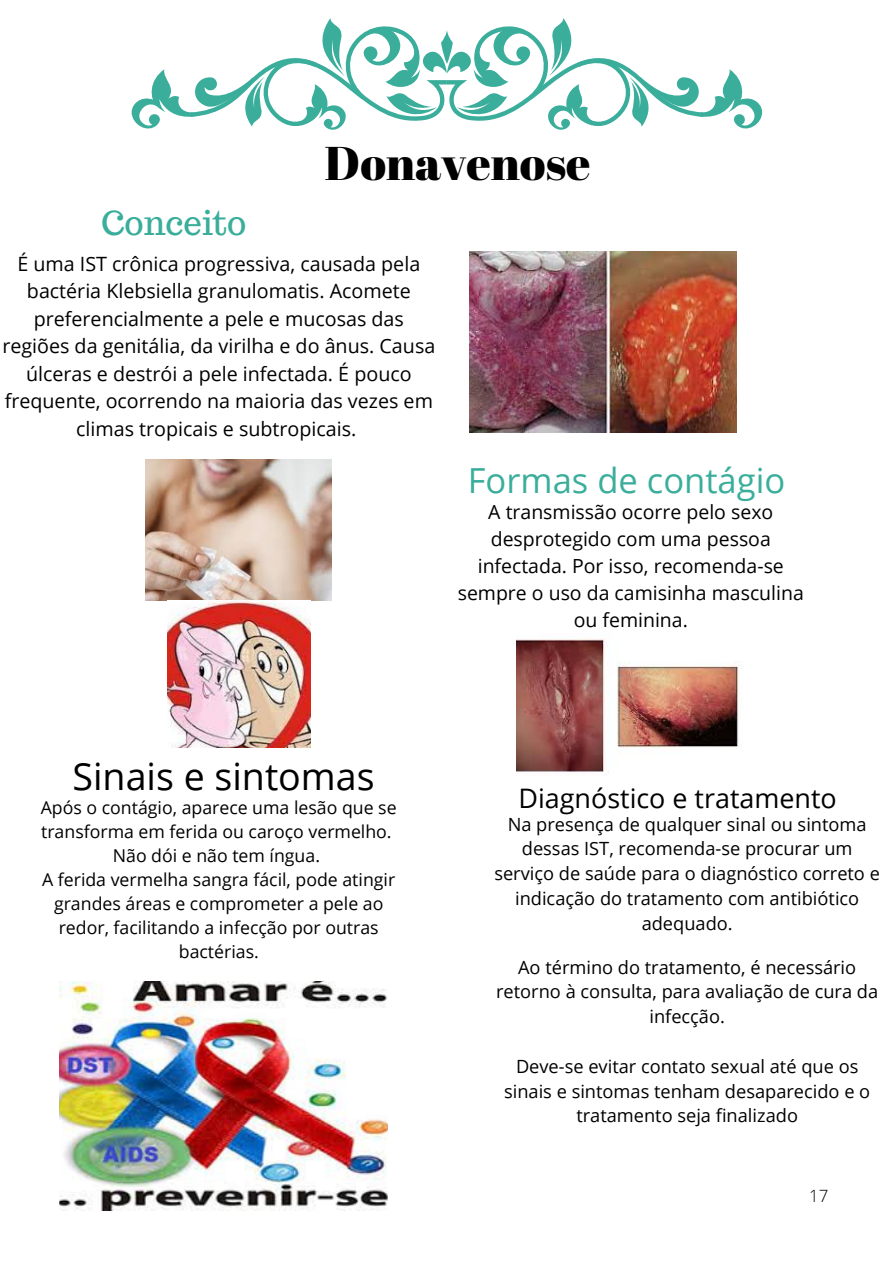
<style>
.page{position:relative;width:894px;height:1264px;background:#fff}
.page>*{position:absolute;margin:0;border:0;box-sizing:border-box;transform-origin:0 0}
.t1{font:47.25px "Abril Fatface";color:#000}
.t2{font:37.5px "Open Sans";color:#000}
.t3{font:34.5px "Open Sans";color:#3aae9b}
.t4{font:33px "Trocchi";color:#3aae9b}
.t5{font:26.85px "Open Sans";color:#000}
.t6{font:19.65px/27.5px "Open Sans";color:#000;text-align:center}
.t7{font:19.5px/27px "Open Sans";color:#000;text-align:center}
.t8{font:18.15px/24.8px "Open Sans";color:#000;text-align:center}
.t9{font:17.7px/24px "Open Sans";color:#000;text-align:center}
.t10{font:300 16.95px "Open Sans";color:#000}
</style>
<div class="page">
<svg style="left:131px;top:18px;width:631px;height:112px"></svg>
<img style="left:469px;top:252px;width:267px;height:180px">
<img style="left:145px;top:459px;width:186px;height:141px">
<img style="left:167px;top:600px;width:143px;height:147px">
<img style="left:516px;top:639px;width:226px;height:135px">
<img style="left:59px;top:981px;width:328px;height:229px">
<h1 class="t1" style="left:324px;top:130px;width:267px">Donavenose</h1>
<h3 class="t4" style="left:101px;top:202px;width:147px">Conceito</h3>
<p class="t6" style="left:2px;top:249px;width:434px">É uma IST crônica progressiva, causada pela bactéria Klebsiella granulomatis. Acomete preferencialmente a pele e mucosas das regiões da genitália, da virilha e do ânus. Causa úlceras e destrói a pele infectada. É pouco frequente, ocorrendo na maioria das vezes em climas tropicais e subtropicais.</p>
<h3 class="t3" style="left:467px;top:456px;width:319px">Formas de contágio</h3>
<p class="t7" style="left:457px;top:498px;width:347px">A transmissão ocorre pelo sexo desprotegido com uma pessoa infectada. Por isso, recomenda-se sempre o uso da camisinha masculina ou feminina.</p>
<h2 class="t2" style="left:72px;top:749px;width:303px">Sinais e sintomas</h2>
<p class="t9" style="left:41px;top:795px;width:357px">Após o contágio, aparece uma lesão que se transforma em ferida ou caroço vermelho.<br>Não dói e não tem íngua.<br>A ferida vermelha sangra fácil, pode atingir grandes áreas e comprometer a pele ao redor, facilitando a infecção por outras bactérias.</p>
<h3 class="t5" style="left:518px;top:779px;width:319px">Diagnóstico e tratamento</h3>
<p class="t8" style="left:494px;top:811px;width:387px">Na presença de qualquer sinal ou sintoma dessas IST, recomenda-se procurar um serviço de saúde para o diagnóstico correto e indicação do tratamento com antibiótico adequado.</p>
<p class="t8" style="left:496px;top:954px;width:383px">Ao término do tratamento, é necessário retorno à consulta, para avaliação de cura da infecção.</p>
<p class="t8" style="left:504px;top:1053px;width:367px">Deve-se evitar contato sexual até que os sinais e sintomas tenham desaparecido e o tratamento seja finalizado</p>
<p class="t10" style="left:809px;top:1184px;width:21px">17</p>
</div>
